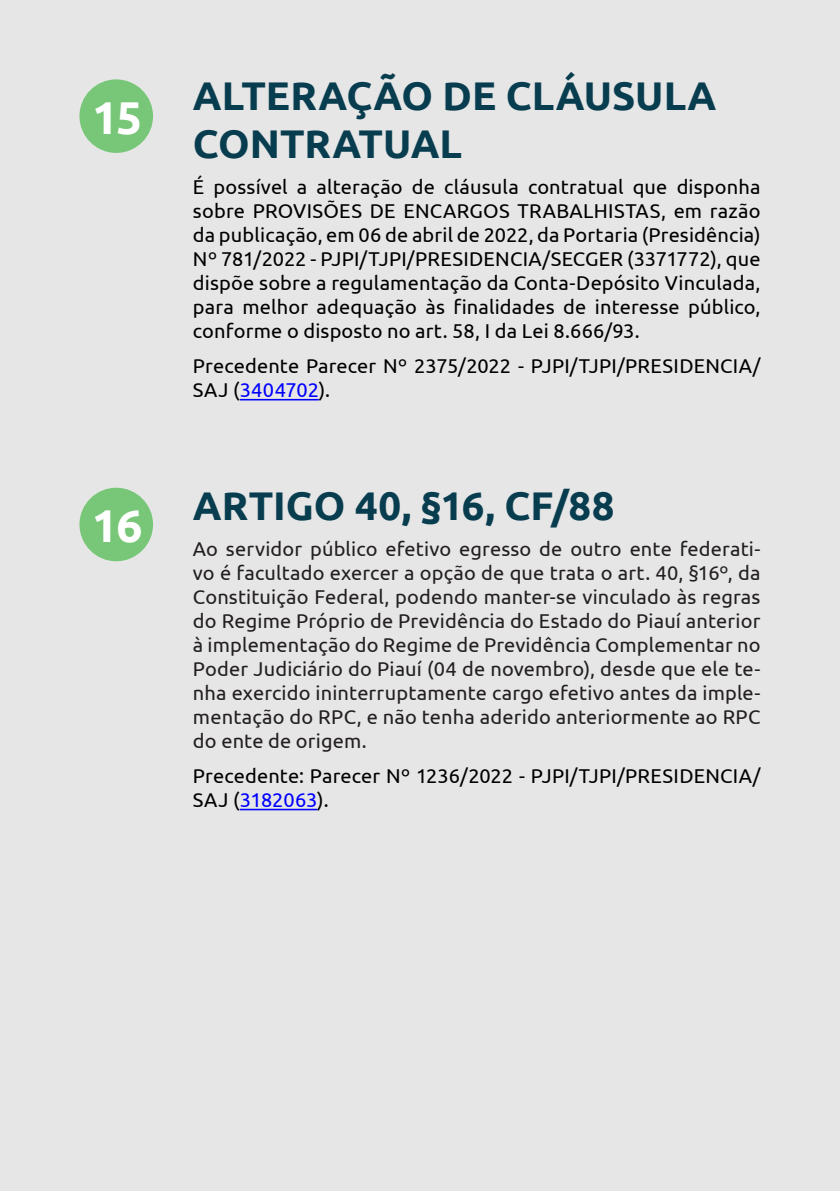
<style>
.page{position:relative;width:840px;height:1191px;background:#fff}
.page>*{position:absolute;margin:0;border:0;box-sizing:border-box;transform-origin:0 0}
.t1{font:700 46px "Ubuntu";color:#fff}
.estiloTitulo{font:700 40px/48px "Ubuntu";color:#083d4f}
.txtParagrao{font:20px/24px "Ubuntu";letter-spacing:.005em;color:#000}
.txtParagrao-2{font:20px/24px "Ubuntu";letter-spacing:.01em;color:#231f20;text-align:justify}
.s1{color:#00f}
</style>
<div class="page">
<div style="left:0;top:0;width:839px;height:1191px;background:#e6e6e6"></div>
<hr style="left:240px;top:399px;width:78px;height:1px;background:#00f">
<hr style="left:240px;top:808px;width:77px;height:2px;background:#00f">
<div style="left:79px;top:79px;width:74px;height:74px;background:#78c778;border-radius:50%"></div>
<div style="left:79px;top:488px;width:74px;height:73px;background:#78c778;border-radius:50%"></div>
<p class="t1" style="left:92px;top:89px;width:52px">15</p>
<p class="t1" style="left:92px;top:497px;width:52px">16</p>
<p class="estiloTitulo" style="left:193px;top:72px;width:524px">ALTERAÇÃO DE CLÁUSULA<br>CONTRATUAL</p>
<p class="txtParagrao" style="left:193px;top:174px;width:568px;text-align:justify">É possível a alteração de cláusula contratual que disponha sobre PROVISÕES DE ENCARGOS TRABALHISTAS, em razão da publicação, em 06 de abril de 2022, da Portaria (Presidência)<br>Nº 781/2022 - PJPI/TJPI/PRESIDENCIA/SECGER (3371772), que dispõe sobre a regulamentação da Conta-Depósito Vinculada, para melhor adequação às finalidades de interesse público, conforme o disposto no art. 58, I da Lei 8.666/93.</p>
<p class="txtParagrao" style="left:193px;top:353px;width:568px">Precedente Parecer Nº 2375/2022 - PJPI/TJPI/PRESIDENCIA/<br>SAJ (<span class="s1">3404702</span>).</p>
<p class="estiloTitulo" style="left:193px;top:481px;width:423px">ARTIGO 40, §16, CF/88</p>
<p class="txtParagrao-2" style="left:193px;top:536px;width:568px">Ao servidor público efetivo egresso de outro ente federati&shy;vo é facultado exercer a opção de que trata o art. 40, §16º, da Constituição Federal, podendo manter-se vinculado às regras do Regime Próprio de Previdência do Estado do Piauí anterior à implementação do Regime de Previdência Complementar no Poder Judiciário do Piauí (04 de novembro), desde que ele te&shy;nha exercido ininterruptamente cargo efetivo antes da imple&shy;mentação do RPC, e não tenha aderido anteriormente ao RPC do ente de origem.</p>
<p class="txtParagrao" style="left:193px;top:763px;width:568px">Precedente: Parecer Nº 1236/2022 - PJPI/TJPI/PRESIDENCIA/<br>SAJ (<span class="s1">3182063</span>).</p>
</div>
